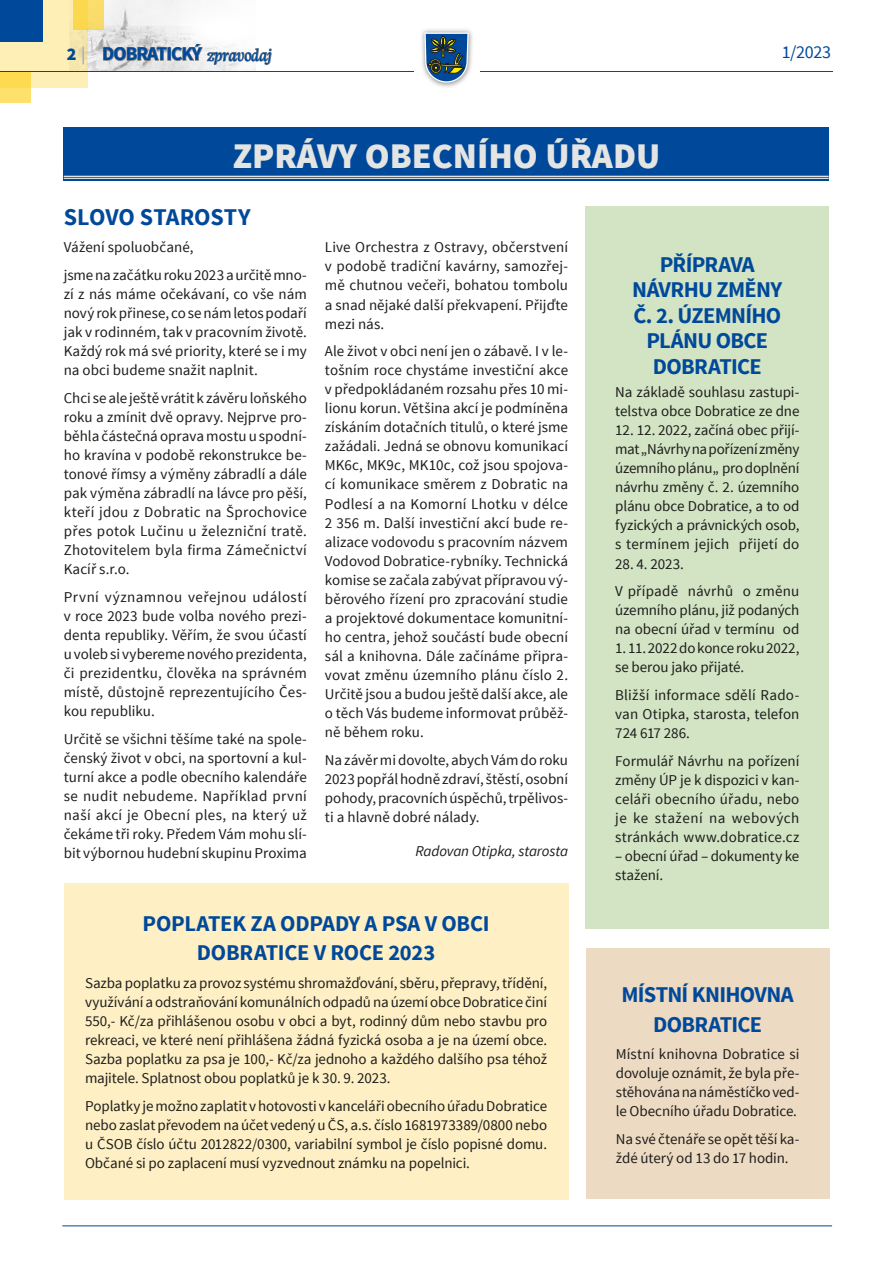
<style>
.page{position:relative;width:893px;height:1263px;background:#fff}
.page>*{position:absolute;margin:0;border:0;box-sizing:border-box;transform-origin:0 0}
.t1{font:900 36px "Source Sans Pro";color:#e4e4e3}
.t2{font:700 24px "Source Sans Pro";color:#00499a}
.t3{font:700 22.5px/25.5px "Source Sans Pro";letter-spacing:-.025em;color:#00499a;text-align:center}
.t4{font:700 19.35px "Source Sans Pro";letter-spacing:-.05em;color:#00499a}
.t5{font:18px "Source Sans Pro";color:#00499a}
.t6{font:15px/19px "Source Sans Pro";color:#1d1d1b;text-align:justify}
.t7{font:italic 15px "Source Sans Pro";letter-spacing:-.01em;color:#1d1d1b}
.s1{font-weight:900;font-size:18px}
.s2{font-weight:400;font-size:18px;color:#8f9ace}
.s3{font-family:"Neuton Cursive";font-weight:400;font-size:19.65px}
</style>
<div class="page">
<img style="left:421px;top:29px;width:52px;height:58px">
<svg style="left:423px;top:33px;width:46px;height:50px;background:#4f7187"></svg>
<div style="left:0;top:0;width:88px;height:88px;background:#feefb6"></div>
<svg style="left:0;top:72px;width:30px;height:31px"></svg>
<svg style="left:73px;top:0;width:19px;height:30px"></svg>
<div style="left:0;top:0;width:43px;height:42px;background:#00499a"></div>
<hr style="left:0;top:71px;width:414px;height:1px;background:#00499a">
<hr style="left:480px;top:71px;width:352px;height:1px;background:#00499a">
<svg style="left:92px;top:0;width:180px;height:71px"></svg>
<hr style="left:62px;top:1225px;width:770px;height:1px;background:#00499a">
<div style="left:586px;top:948px;width:243px;height:251px;background:#eddac2"></div>
<div style="left:64px;top:128px;width:765px;height:53px;background:#00499a"></div>
<hr style="left:64px;top:176px;width:765px;height:1px;background:#e4e4e3">
<hr style="left:64px;top:178px;width:765px;height:1px;background:#e4e4e3">
<div style="left:585px;top:206px;width:244px;height:722px;background:#d3e4c4"></div>
<div style="left:64px;top:883px;width:504px;height:316px;background:#feefc4"></div>
<p class="t4" style="left:67px;top:42px;width:206px"><span class="s1">2</span> <span class="s2">|</span> DOBRATICKÝ <span class="s3">zpravodaj</span></p>
<p class="t5" style="left:782px;top:41px;width:51px">1/2023</p>
<h1 class="t1" style="left:233px;top:132px;width:429px">ZPRÁVY OBECNÍHO ÚŘADU</h1>
<h2 class="t2" style="left:64px;top:201px;width:41px">SLOVO</h2>
<h2 class="t2" style="left:140px;top:201px;width:15px">STAROST</h2>
<h2 class="t2" style="left:238px;top:201px;width:14px">Y</h2>
<p class="t6" style="left:64px;top:234px;width:245px;line-height:27.6px">Vážení spoluobčané,<br>jsme na začátku roku 2023 aurčitě mno-</p>
<p class="t6" style="left:64px;top:285px;width:245px">zí z nás máme očekávaní, co vše nám nový rok přinese, co se nám letos podaří jak v rodinném, tak v pracovním životě.<br>Každý rok má své priority, které se i my na obci budeme snažit naplnit.</p>
<p class="t6" style="left:64px;top:388px;width:245px">Chci se ale ještě vrátit k závěru loňského roku a zmínit dvě opravy. Nejprve pro&shy;běhla částečná oprava mostu u spodní&shy;ho kravína v podobě rekonstrukce be&shy;tonové římsy a výměny zábradlí a dále pak výměna zábradlí na lávce pro pěší, kteří jdou z Dobratic na Šprochovice přes potok Lučinu u železniční tratě.<br>Zhotovitelem byla firma Zámečnictví Kacíř s.r.o.</p>
<p class="t6" style="left:64px;top:587px;width:245px">První významnou veřejnou událostí v roce 2023 bude volba nového prezi&shy;denta republiky. Věřím, že svou účastí uvoleb si vybereme nového prezidenta, či prezidentku, člověka na správném místě, důstojně reprezentujícího Čes&shy;kou republiku.</p>
<p class="t6" style="left:64px;top:729px;width:245px">Určitě se všichni těšíme také na spole&shy;čenský život v obci, na sportovní a kul&shy;turní akce a podle obecního kalendáře se nudit nebudeme. Například první naší akcí je Obecní ples, na který už čekáme tři roky. Předem Vám mohu slí&shy;bit výbornou hudební skupinu Proxima</p>
<p class="t6" style="left:325px;top:238px;width:245px">Live Orchestra z Ostravy, občerstvení v podobě tradiční kavárny, samozřej&shy;mě chutnou večeři, bohatou tombolu a snad nějaké další překvapení. Přijďte mezi nás.</p>
<p class="t6" style="left:325px;top:342px;width:245px">Ale život v obci není jen o zábavě. I v le&shy;tošním roce chystáme investiční akce v předpokládaném rozsahu přes 10 mi&shy;lionu korun. Většina akcí je podmíněna získáním dotačních titulů, o které jsme zažádali. Jedná se obnovu komunikací MK6c, MK9c, MK10c, což jsou spojova&shy;cí komunikace směrem z Dobratic na Podlesí a na Komorní Lhotku v délce 2 356 m. Další investiční akcí bude re&shy;alizace vodovodu s pracovním názvem Vodovod Dobratice-rybníky. Technická komise se začala zabývat přípravou vý&shy;běrového řízení pro zpracování studie a projektové dokumentace komunitní&shy;ho centra, jehož součástí bude obecní sál a knihovna. Dále začínáme připra&shy;vovat změnu územního plánu číslo 2.<br>Určitě jsou a budou ještě další akce, ale o těch Vás budeme informovat průběž&shy;ně během roku.</p>
<p class="t6" style="left:325px;top:750px;width:245px">Na závěr mi dovolte, abych Vám do roku 2023 popřál hodně zdraví, štěstí, osobní pohody, pracovních úspěchů, trpělivos&shy;ti a hlavně dobré nálady.</p>
<p class="t7" style="left:415px;top:842px;width:154px">Radovan Otipka, starosta</p>
<h3 class="t3" style="left:143px;top:910px;width:348px;line-height:29.2px">POPLATEK ZA ODPADY A PSA V OBCI<br>DOBRATICE V ROCE 2023</h3>
<p class="t6" style="left:85px;top:974px;width:464px">Sazba poplatku za provoz systému shromažďování, sběru, přepravy, třídění, využívání aodstraňování komunálních odpadů na území obce Dobratice činí 550,- Kč/za přihlášenou osobu v obci a byt, rodinný dům nebo stavbu pro rekreaci, ve které není přihlášena žádná fyzická osoba a je na území obce.<br>Sazba poplatku za psa je 100,- Kč/za jednoho a každého dalšího psa téhož majitele. Splatnost obou poplatků je k 30. 9. 2023.</p>
<p class="t6" style="left:85px;top:1096px;width:464px">Poplatky je možno zaplatit vhotovosti v kanceláři obecního úřadu Dobratice nebo zaslat převodem na účet vedený uČS, a.s. číslo 1681973389/0800 nebo u ČSOB číslo účtu 2012822/0300, variabilní symbol je číslo popisné domu.<br>Občané si po zaplacení musí vyzvednout známku na popelnici.</p>
<h3 class="t3" style="left:632px;top:252px;width:152px;text-align:left;text-indent:28px">PŘÍPRAVA<br>NÁVRHU ZMĚNY<br>Č. 2. ÚZEMNÍH</h3>
<h3 class="t3" style="left:646px;top:303px;width:136px;text-align:left;text-indent:119px">O<br>PLÁNU OBCE<br>DOBRATICE</h3>
<p class="t6" style="left:615px;top:383px;width:186px">Na základě souhlasu zastupi&shy;telstva obce Dobratice ze dne</p>
<p class="t6" style="left:615px;top:421px;width:186px">12. 12. 2022, začíná obec přijí&shy;mat „Návrhy na pořízení změny územního plánu„ pro doplnění návrhu změny č. 2. územního plánu obce Dobratice, a to od fyzických a právnických osob, s termínem jejich přijetí do</p>
<p class="t6" style="left:615px;top:550px;width:186px;line-height:27.6px">28. 4. 2023.<br>V případě návrhů o změnu</p>
<p class="t6" style="left:615px;top:601px;width:186px">územního plánu, již podaných na obecní úřad v termínu od</p>
<p class="t6" style="left:615px;top:639px;width:186px">1. 11. 2022 do konce roku 2022, se berou jako přijaté.</p>
<p class="t6" style="left:615px;top:686px;width:186px">Bližší informace sdělí Rado&shy;van Otipka, starosta, telefon 724 617 286.</p>
<p class="t6" style="left:615px;top:751px;width:186px">Formulář Návrhu na pořízení změny ÚP je k dispozici v kan&shy;celáři obecního úřadu, nebo je ke stažení na webových stránkách www.dobratice.cz</p>
<p class="t6" style="left:615px;top:846px;width:186px">– obecní úřad – dokumenty ke stažení.</p>
<h3 class="t3" style="left:621px;top:980px;width:174px;line-height:30px">MÍSTNÍ KNIHOVNA<br>DOBRATICE</h3>
<p class="t6" style="left:616px;top:1045px;width:185px">Místní knihovna Dobratice si dovoluje oznámit, že byla pře&shy;stěhována na náměstíčko ved&shy;le Obecního úřadu Dobratice.</p>
<p class="t6" style="left:616px;top:1129px;width:185px">Na své čtenáře se opět těší ka&shy;ždé úterý od 13 do 17 hodin.</p>
</div>
